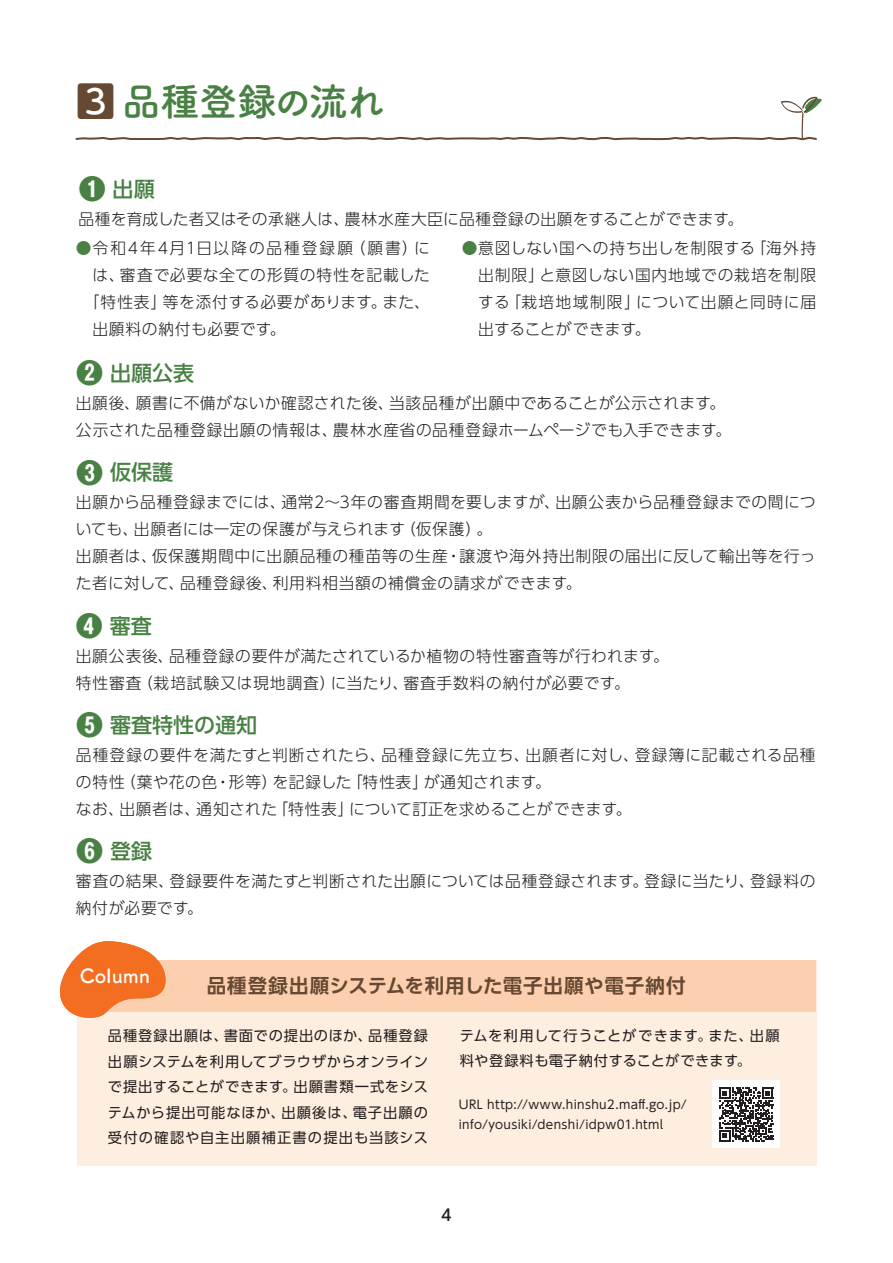
<style>
.page{position:relative;width:893px;height:1263px;background:#fff}
.page>*{position:absolute;margin:0;border:0;box-sizing:border-box;transform-origin:0 0}
.t1{font:700 39px "Tsuku A Rd Gothic";letter-spacing:-.04em;color:#488143}
.t2{font:500 21px "UD Shin Go Pr 6";color:#488143}
.t3{font:700 19.5px "UD Shin Go Pr 6 De";letter-spacing:.04em;color:#654933}
.t4{font:700 19.5px "Tsuku A Rd Gothic";color:#fff}
.t5{font:500 15.9px "UD Shin Go Pr 6";color:#231f20}
.t6{font:300 15.75px/27px "UD Shin Go Pr 6";letter-spacing:.04em;color:#231f20}
.t7{font:300 15.75px "UD Shin Go Pr 6";letter-spacing:.015em;color:#231f20}
.t8{font:300 15.75px "UD Shin Go Pr 6";letter-spacing:.12em;color:#231f20}
.t9{font:14.25px/25.5px "UD Shin Go Pr 6";letter-spacing:.06em;color:#231f20;text-align:justify}
.t10{font:12px/19.5px "UD Shin Go Pr 6";letter-spacing:.03em;color:#231f20}
.s1{font-family:"UD Shin M Go Pro";font-weight:500;color:#654933}
.s2{font-family:"Gothic MB101 Pr 6";font-weight:700;font-size:27px}
.s3{color:#488143}
</style>
<div class="page">
<svg style="left:75px;top:96px;width:747px;height:45px"></svg>
<div style="left:77px;top:960px;width:740px;height:205px;background:#feeee0"></div>
<div style="left:76px;top:960px;width:740px;height:51px;background:#fccfae"></div>
<svg style="left:60px;top:941px;width:105px;height:77px"></svg>
<div style="left:713px;top:1081px;width:67px;height:67px;background:#fff"></div>
<svg style="left:719px;top:1087px;width:54px;height:54px"></svg>
<h1 class="t1" style="left:76px;top:71px;width:349px"><span class="s1">3</span> 品種登録の流れ　</h1>
<h2 class="t2" style="left:79px;top:172px;width:77px"><span class="s2">❶</span> 出願</h2>
<p class="t8" style="left:76px;top:235px;width:356px"><span class="s3">●</span>令和4年4月1日以降の品種登録願（願書）に</p>
<p class="t6" style="left:92px;top:261px;width:339px">は、審査で必要な全ての形質の特性を記載した</p>
<p class="t6" style="left:84px;top:288px;width:348px">「特性表」等を添付する必要があります。また、</p>
<p class="t6" style="left:92px;top:315px;width:195px">出願料の納付も必要です。</p>
<p class="t7" style="left:78px;top:206px;width:666px">品種を育成した者又はその承継人は、農林水産大臣に品種登録の出願をすることができます。</p>
<p class="t6" style="left:478px;top:234px;width:339px;text-align:justify;text-indent:-16px"><span class="s3">●</span>意図しない国への持ち出しを制限する「海外持出制限」と意図しない国内地域での栽培を制限する「栽培地域制限」について出願と同時に届出することができます。</p>
<h2 class="t2" style="left:76px;top:356px;width:119px"><span class="s2">❷</span> 出願公表</h2>
<p class="t6" style="left:76px;top:389px;width:657px">出願後、願書に不備がないか確認された後、当該品種が出願中であることが公示されます。公示された品種登録出願の情報は、農林水産省の品種登録ホームページでも入手できます。</p>
<h2 class="t2" style="left:76px;top:455px;width:98px"><span class="s2">❸</span> 仮保護</h2>
<p class="t6" style="left:76px;top:488px;width:741px">出願から品種登録までには、通常2～3年の審査期間を要しますが、出願公表から品種登録までの間についても、出願者には一定の保護が与えられます（仮保護）。<br>出願者は、仮保護期間中に出願品種の種苗等の生産・譲渡や海外持出制限の届出に反して輸出等を行った者に対して、品種登録後、利用料相当額の補償金の請求ができます。</p>
<h2 class="t2" style="left:76px;top:608px;width:77px"><span class="s2">❹</span> 審査</h2>
<p class="t6" style="left:76px;top:641px;width:594px">出願公表後、品種登録の要件が満たされているか植物の特性審査等が行われます。特性審査（栽培試験又は現地調査）に当たり、審査手数料の納付が必要です。</p>
<h2 class="t2" style="left:76px;top:708px;width:182px"><span class="s2">❺</span> 審査特性の通知</h2>
<p class="t6" style="left:76px;top:741px;width:741px">品種登録の要件を満たすと判断されたら、品種登録に先立ち、出願者に対し、登録簿に記載される品種の特性（葉や花の色・形等）を記録した「特性表」が通知されます。<br>なお、出願者は、通知された「特性表」について訂正を求めることができます。</p>
<h2 class="t2" style="left:76px;top:834px;width:77px"><span class="s2">❻</span> 登録</h2>
<p class="t6" style="left:76px;top:867px;width:741px">審査の結果、登録要件を満たすと判断された出願については品種登録されます。登録に当たり、登録料の納付が必要です。</p>
<p class="t4" style="left:80px;top:960px;width:72px">Column</p>
<p class="t3" style="left:207px;top:970px;width:480px">品種登録出願システムを利用した電子出願や電子納付</p>
<p class="t9" style="left:108px;top:1023px;width:321px">品種登録出願は、書面での提出のほか、品種登録出願システムを利用してブラウザからオンラインで提出することができます。出願書類一式をシステムから提出可能なほか、出願後は、電子出願の受付の確認や自主出願補正書の提出も当該シス</p>
<p class="t9" style="left:460px;top:1022px;width:321px">テムを利用して行うことができます。また、出願料や登録料も電子納付することができます。</p>
<p class="t10" style="left:459px;top:1094px;width:229px">URL http://www.hinshu2.maff.go.jp/ info/yousiki/denshi/idpw01.html</p>
<p class="t5" style="left:441px;top:1202px;width:12px">4</p>
</div>
